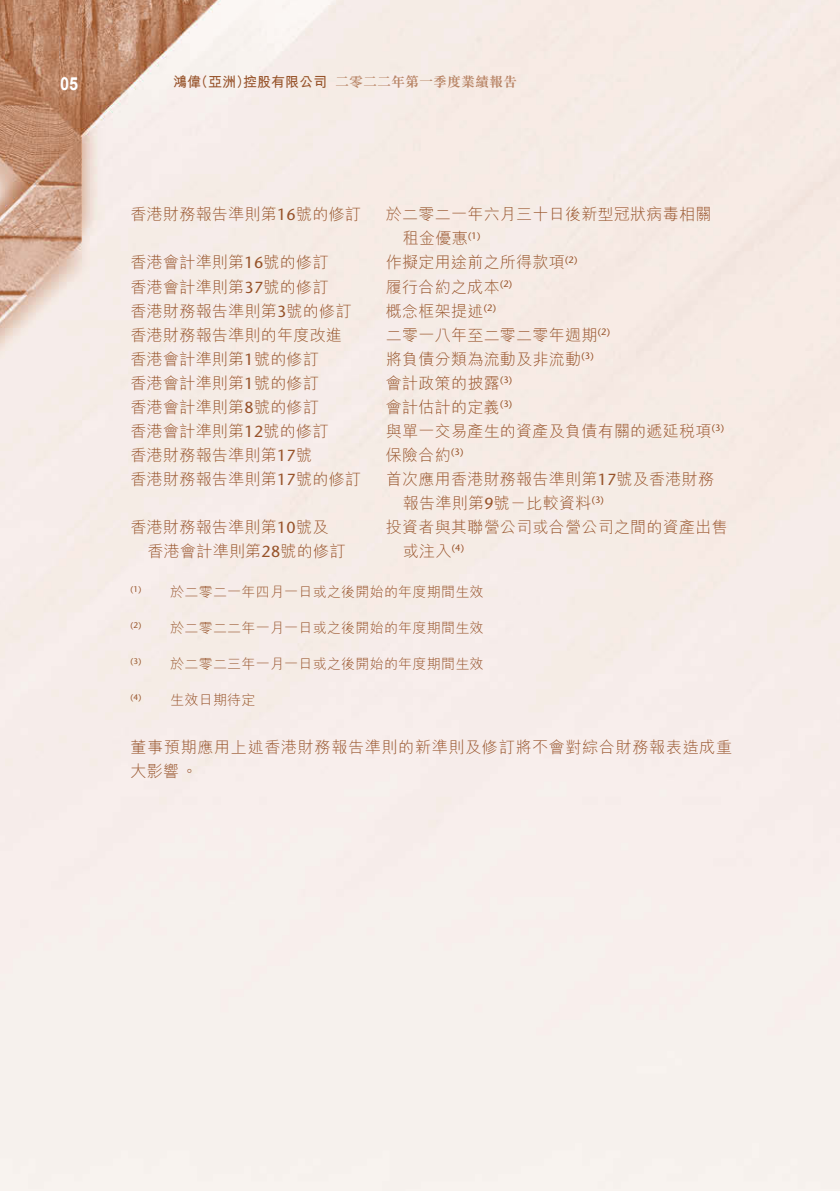
<style>
.page{position:relative;width:840px;height:1191px;background:#fff}
.page>*{position:absolute;margin:0;border:0;box-sizing:border-box;transform-origin:0 0}
.t1{font:700 18px "Arial";color:#fff;scale:.9 1}
.t2{font:300 16px/24px "M Hei HK";letter-spacing:.015em;color:#97532a}
.t3{font:300 16px/24px "M Hei HK";letter-spacing:.045em;color:#97532a}
.t4{font:300 14px "M Hei HK";letter-spacing:.015em;color:#97532a}
.t5{font:700 14px "M Sung HK";color:#b88465}
.s1{font-family:"M Hei HK";color:#97532a}
.s2{font-family:"Stone Sans Std";font-weight:500}
</style>
<div class="page">
<div style="left:0;top:0;width:839px;height:1191px;background:#f6ecea"></div>
<p class="t1" style="left:60px;top:71px;width:22px">05</p>
<p class="t5" style="left:173px;top:72px;width:345px"><span class="s1">鴻偉（亞洲）控股有限公司</span> 二零二二年第一季度業績報告</p>
<p class="t2" style="left:130px;top:202px;width:232px">香港財務報告準則第<span class="s2">16</span>號的修訂</p>
<p class="t2" style="left:403px;top:202px;width:310px;text-indent:-17px">於二零二一年六月三十日後新型冠狀病毒相關租金優惠<sup>(1)</sup></p>
<p class="t2" style="left:130px;top:250px;width:199px">香港會計準則第<span class="s2">16</span>號的修訂</p>
<p class="t2" style="left:386px;top:250px;width:193px">作擬定用途前之所得款項<sup>(2)</sup></p>
<p class="t2" style="left:130px;top:274px;width:199px">香港會計準則第<span class="s2">37</span>號的修訂</p>
<p class="t2" style="left:386px;top:274px;width:128px">履行合約之成本<sup>(2)</sup></p>
<p class="t2" style="left:130px;top:298px;width:222px">香港財務報告準則第<span class="s2">3</span>號的修訂</p>
<p class="t2" style="left:386px;top:298px;width:111px">概念框架提述<sup>(2)</sup></p>
<p class="t2" style="left:130px;top:322px;width:213px">香港財務報告準則的年度改進</p>
<p class="t2" style="left:386px;top:322px;width:225px">二零一八年至二零二零年週期<sup>(2)</sup></p>
<p class="t2" style="left:130px;top:346px;width:190px">香港會計準則第<span class="s2">1</span>號的修訂</p>
<p class="t2" style="left:386px;top:346px;width:209px">將負債分類為流動及非流動<sup>(3)</sup></p>
<p class="t2" style="left:130px;top:370px;width:190px">香港會計準則第<span class="s2">1</span>號的修訂</p>
<p class="t2" style="left:386px;top:370px;width:128px">會計政策的披露<sup>(3)</sup></p>
<p class="t2" style="left:130px;top:394px;width:190px">香港會計準則第<span class="s2">8</span>號的修訂</p>
<p class="t2" style="left:386px;top:394px;width:128px">會計估計的定義<sup>(3)</sup></p>
<p class="t2" style="left:130px;top:418px;width:199px">香港會計準則第<span class="s2">12</span>號的修訂</p>
<p class="t2" style="left:386px;top:418px;width:339px">與單一交易產生的資產及負債有關的遞延稅項<sup>(3)</sup></p>
<p class="t2" style="left:130px;top:442px;width:183px">香港財務報告準則第<span class="s2">17</span>號</p>
<p class="t2" style="left:386px;top:442px;width:79px">保險合約<sup>(3)</sup></p>
<p class="t2" style="left:130px;top:466px;width:232px">香港財務報告準則第<span class="s2">17</span>號的修訂</p>
<p class="t2" style="left:403px;top:466px;width:312px;text-indent:-17px">首次應用香港財務報告準則第<span class="s2">17</span>號及香港財務報告準則第<span class="s2">9</span>號－比較資料<sup>(3)</sup></p>
<p class="t2" style="left:147px;top:514px;width:199px;text-indent:-17px">香港財務報告準則第<span class="s2">10</span>號及香港會計準則第<span class="s2">28</span>號的修訂</p>
<p class="t2" style="left:403px;top:514px;width:326px;text-indent:-17px">投資者與其聯營公司或合營公司之間的資產出售或注入<sup>(4)</sup></p>
<p class="t4" style="left:130px;top:581px;width:354px"><sup>(1)</sup> 於二零二一年四月一日或之後開始的年度期間生效</p>
<p class="t4" style="left:130px;top:617px;width:354px"><sup>(2)</sup> 於二零二二年一月一日或之後開始的年度期間生效</p>
<p class="t4" style="left:130px;top:653px;width:354px"><sup>(3)</sup> 於二零二三年一月一日或之後開始的年度期間生效</p>
<p class="t4" style="left:130px;top:689px;width:126px"><sup>(4)</sup> 生效日期待定</p>
<p class="t3" style="left:130px;top:734px;width:603px">董事預期應用上述香港財務報告準則的新準則及修訂將不會對綜合財務報表造成重大影響。</p>
</div>
